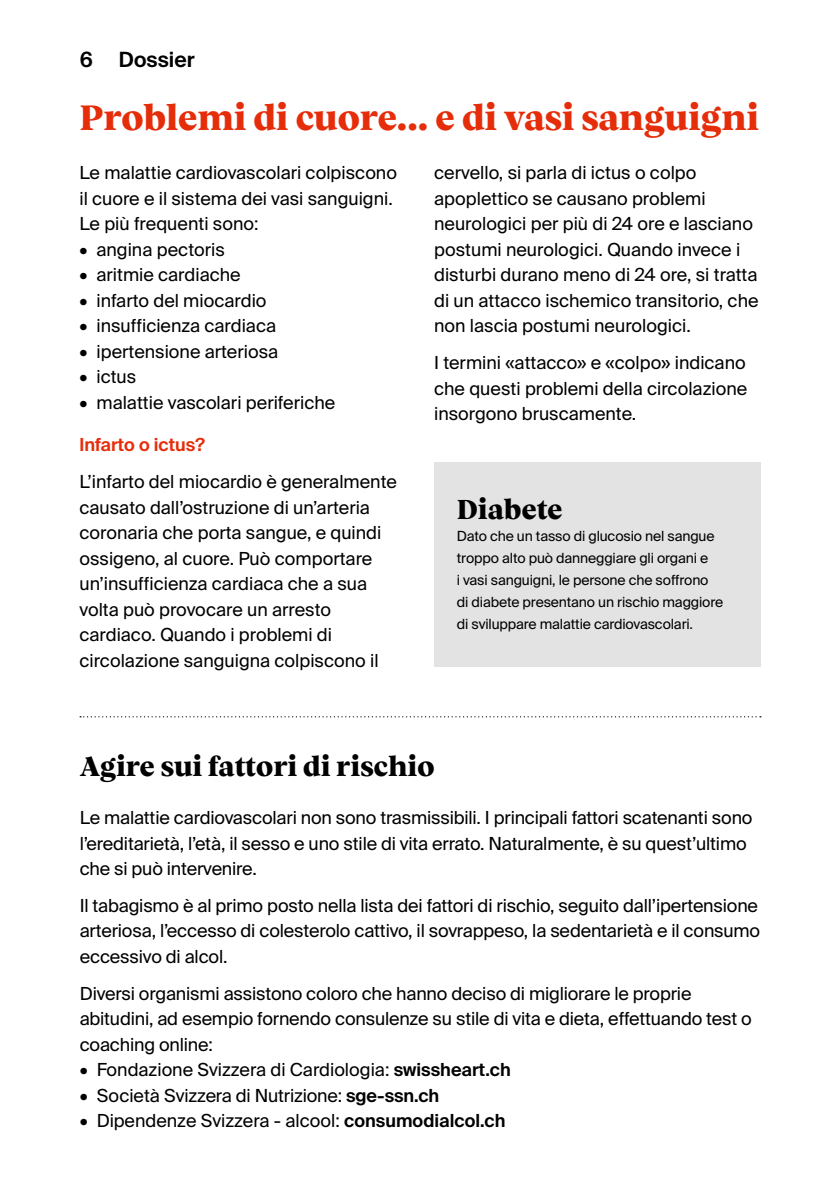
<style>
.page{position:relative;width:840px;height:1191px;background:#fff}
.page>*{position:absolute;margin:0;border:0;box-sizing:border-box;transform-origin:0 0}
.t1{font:800 36px "Vesterbro";letter-spacing:-.015em;color:#e62d0a}
.t2{font:800 28px "Vesterbro";letter-spacing:-.01em;color:#000}
.t3{font:600 21px "Suisse Intl";color:#000}
.t4{font:18px/25.6px "Suisse Intl";color:#000}
.t5{font:600 18px "Suisse Intl";color:#e62d0a}
.t6{font:14px/22px "Suisse Intl";letter-spacing:-.01em;color:#000}
.s1{font-weight:600}
</style>
<div class="page">
<div style="left:434px;top:462px;width:326px;height:204px;background:#e3e3e3"></div>
<svg style="left:80px;top:716px;width:680px;height:1px"></svg>
<p class="t3" style="left:80px;top:47px;width:15px">6</p>
<p class="t3" style="left:119px;top:47px;width:77px">Dossier</p>
<h1 class="t1" style="left:79px;top:91px;width:681px">Problemi di cuore... e di vasi sanguigni</h1>
<p class="t4" style="left:79px;top:160px;width:319px">Le malattie cardiovascolari colpiscono il cuore e il sistema dei vasi sanguigni.<br>Le più frequenti sono:</p>
<p class="t4" style="left:79px;top:237px;width:147px">• angina pectoris</p>
<p class="t4" style="left:79px;top:262px;width:163px">• aritmie cardiache</p>
<p class="t4" style="left:79px;top:288px;width:188px">• infarto del miocardio</p>
<p class="t4" style="left:79px;top:313px;width:198px">• insufficienza cardiaca</p>
<p class="t4" style="left:79px;top:339px;width:200px">• ipertensione arteriosa</p>
<p class="t4" style="left:79px;top:364px;width:58px">• ictus</p>
<p class="t4" style="left:79px;top:390px;width:257px">• malattie vascolari periferiche</p>
<p class="t5" style="left:79px;top:434px;width:127px">Infarto o ictus?</p>
<p class="t4" style="left:79px;top:469px;width:319px">L’infarto del miocardio è generalmente causato dall’ostruzione di un’arteria coronaria che porta sangue, e quindi ossigeno, al cuore. Può comportare un’insufficienza cardiaca che a sua volta può provocare un arresto cardiaco. Quando i problemi di circolazione sanguigna colpiscono il</p>
<p class="t4" style="left:434px;top:160px;width:326px">cervello, si parla di ictus o colpo apoplettico se causano problemi neurologici per più di 24 ore e lasciano postumi neurologici. Quando invece i disturbi durano meno di 24 ore, si tratta di un attacco ischemico transitorio, che non lascia postumi neurologici.</p>
<p class="t4" style="left:434px;top:350px;width:314px;text-align:justify">I termini «attacco» e «colpo» indicano che questi problemi della circolazione insorgono bruscamente.</p>
<h2 class="t2" style="left:456px;top:488px;width:107px">Diabete</h2>
<p class="t6" style="left:456px;top:525px;width:268px">Dato che un tasso di glucosio nel sangue troppo alto può danneggiare gli organi e<br>i vasi sanguigni, le persone che soffrono di diabete presentano un rischio maggiore di sviluppare malattie cardiovascolari.</p>
<h2 class="t2" style="left:80px;top:746px;width:356px">Agire sui fattori di rischio</h2>
<p class="t4" style="left:80px;top:805px;width:674px">Le malattie cardiovascolari non sono trasmissibili. I principali fattori scatenanti sono l’ereditarietà, l’età, il sesso e uno stile di vita errato. Naturalmente, è su quest’ultimo che si può intervenire.</p>
<p class="t4" style="left:80px;top:893px;width:681px">Il tabagismo è al primo posto nella lista dei fattori di rischio, seguito dall’ipertensione arteriosa, l’eccesso di colesterolo cattivo, il sovrappeso, la sedentarietà e il consumo eccessivo di alcol.</p>
<p class="t4" style="left:80px;top:980px;width:673px">Diversi organismi assistono coloro che hanno deciso di migliorare le proprie abitudini, ad esempio fornendo consulenze su stile di vita e dieta, effettuando test o coaching online:</p>
<p class="t4" style="left:80px;top:1057px;width:432px">• Fondazione Svizzera di Cardiologia: <span class="s1">swissheart.ch</span></p>
<p class="t4" style="left:80px;top:1082px;width:361px">• Società Svizzera di Nutrizione: <span class="s1">sge-ssn.ch</span></p>
<p class="t4" style="left:80px;top:1108px;width:427px">• Dipendenze Svizzera - alcool: <span class="s1">consumodialcol.ch</span></p>
</div>
